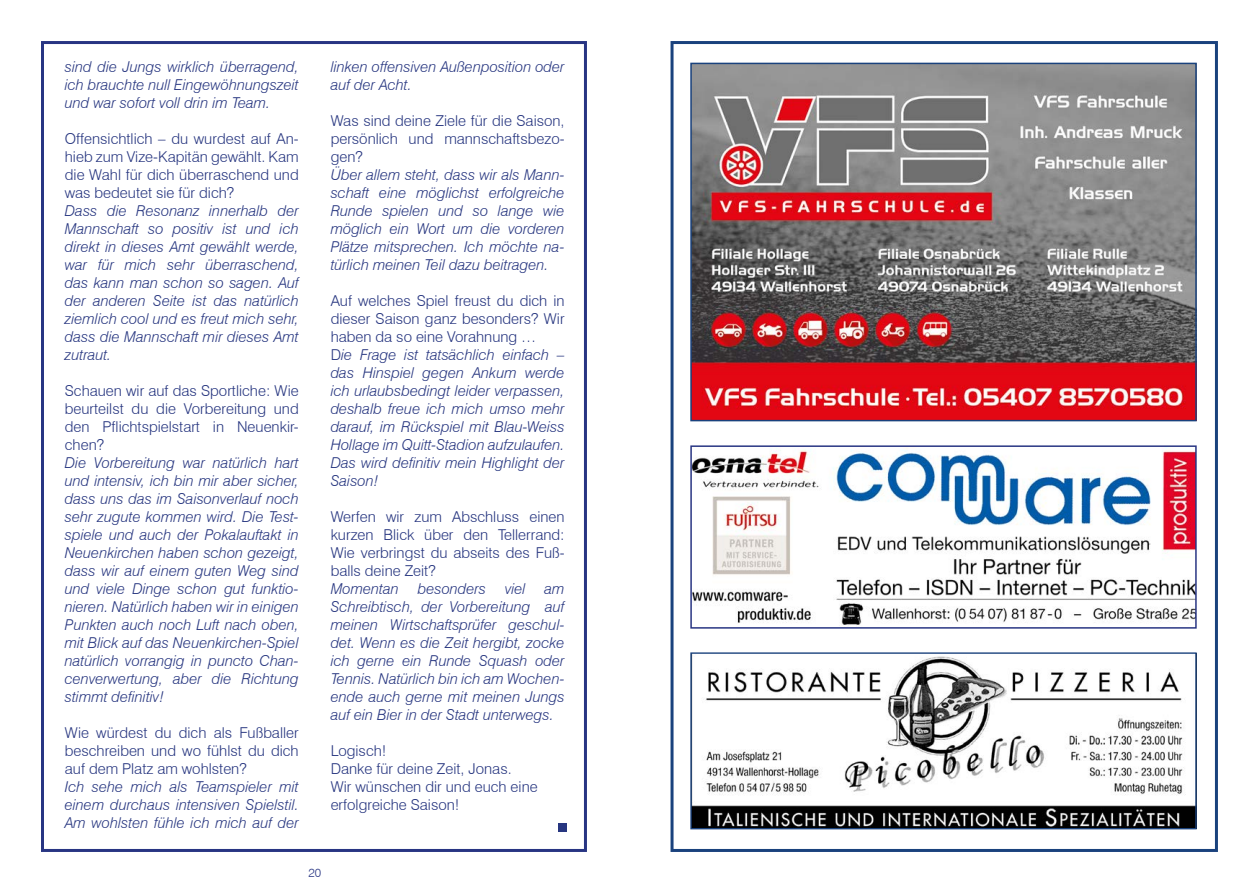
<style>
.page{position:relative;width:1259px;height:893px;background:#fff}
.page>*{position:absolute;margin:0;border:0;box-sizing:border-box;transform-origin:0 0}
.t1{font:italic 300 15px/18px "Swiss 721 BT";color:#273680;text-align:justify}
.t2{font:300 15px/18px "Swiss 721 BT";color:#273680;text-align:justify}
.t3{font:300 12px "Swiss 721 BT";color:#283583}
.s1{font-style:normal}
</style>
<div class="page">
<img style="left:692px;top:654px;width:502px;height:173px">
<div style="left:690px;top:652px;width:506px;height:177px;border:1px solid #1a427d"></div>
<div style="left:41px;top:41px;width:546px;height:811px;border:3px solid #283583"></div>
<img style="left:693px;top:66px;width:500px;height:352px">
<div style="left:690px;top:63px;width:506px;height:358px;border:2px solid #1a427d"></div>
<div style="left:670px;top:41px;width:548px;height:811px;border:3px solid #1a427d"></div>
<div style="left:558px;top:823px;width:9px;height:8px;background:#273680"></div>
<img style="left:693px;top:448px;width:500px;height:177px">
<div style="left:690px;top:445px;width:506px;height:184px;border:2px solid #283583"></div>
<p class="t1" style="left:65px;top:58px;width:235px">sind die Jungs wirklich überragend, ich brauchte null Eingewöhnungszeit und war sofort voll drin im Team.</p>
<p class="t2" style="left:65px;top:130px;width:235px">Offensichtlich – du wurdest auf An&shy;hieb zum Vize-Kapitän gewählt. Kam die Wahl für dich überraschend und was bedeutet sie für dich?</p>
<p class="t1" style="left:65px;top:202px;width:235px">Dass die Resonanz innerhalb der Mannschaft so positiv ist und ich direkt in dieses Amt gewählt werde, war für mich sehr überraschend, das kann man schon so sagen. Auf der anderen Seite ist das natürlich ziemlich cool und es freut mich sehr, dass die Mannschaft mir dieses Amt zutraut.</p>
<p class="t2" style="left:65px;top:382px;width:235px">Schauen wir auf das Sportliche: Wie beurteilst du die Vorbereitung und den Pflichtspielstart in Neuenkir&shy;chen?</p>
<p class="t1" style="left:65px;top:454px;width:235px">Die Vorbereitung war natürlich hart und intensiv, ich bin mir aber sicher, dass uns das im Saisonverlauf noch sehr zugute kommen wird. Die Test&shy;spiele und auch der Pokalauftakt in Neuenkirchen haben schon gezeigt, dass wir auf einem guten Weg sind und viele Dinge schon gut funktio&shy;nieren. Natürlich haben wir in einigen Punkten auch noch Luft nach oben, mit Blick auf das Neuenkirchen-Spiel natürlich vorrangig in puncto Chan&shy;cenverwertung, aber die Richtung stimmt definitiv!</p>
<p class="t2" style="left:65px;top:724px;width:235px">Wie würdest du dich als Fußballer beschreiben und wo fühlst du dich auf dem Platz am wohlsten?</p>
<p class="t1" style="left:65px;top:778px;width:235px">Ich sehe mich als Teamspieler mit einem durchaus intensiven Spielstil.<br>Am wohlsten fühle ich mich auf der</p>
<p class="t1" style="left:331px;top:58px;width:235px">linken offensiven Außenposition oder auf der Acht.</p>
<p class="t2" style="left:331px;top:112px;width:235px">Was sind deine Ziele für die Saison, persönlich und mannschaftsbezo&shy;gen?</p>
<p class="t1" style="left:331px;top:166px;width:235px">Über allem steht, dass wir als Mann&shy;schaft eine möglichst erfolgreiche Runde spielen und so lange wie möglich ein Wort um die vorderen Plätze mitsprechen. Ich möchte na&shy;türlich meinen Teil dazu beitragen.</p>
<p class="t1" style="left:331px;top:292px;width:235px;text-align:left"><span class="s1">Auf welches Spiel freust du dich in dieser Saison ganz besonders? Wir haben da so eine Vorahnung …<br>D</span>ie Frage ist tatsächlich einfach – das Hinspiel gegen Ankum werde ich urlaubsbedingt leider verpassen, deshalb freue ich mich umso mehr darauf, im Rückspiel mit Blau-Weiss<br>Hollage im Quitt-Stadion aufzulaufen.<br>Das wird definitiv mein Highlight der<br>Saison!</p>
<p class="t2" style="left:331px;top:508px;width:235px">Werfen wir zum Abschluss einen kurzen Blick über den Tellerrand:<br>Wie verbringst du abseits des Fuß&shy;balls deine Zeit?</p>
<p class="t1" style="left:331px;top:580px;width:70px">Momentan</p>
<p class="t1" style="left:418px;top:580px;width:70px">besonders</p>
<p class="t1" style="left:505px;top:580px;width:22px">viel</p>
<p class="t1" style="left:331px;top:580px;width:235px;text-indent:214px">am Schreibtisch, der Vorbereitung auf meinen Wirtschaftsprüfer geschul&shy;det. Wenn es die Zeit hergibt, zocke ich gerne ein Runde Squash oder Tennis. Natürlich bin ich am Wochen&shy;ende auch gerne mit meinen Jungs auf ein Bier in der Stadt unterwegs.</p>
<p class="t2" style="left:331px;top:742px;width:208px;text-align:left">Logisch!<br>Danke für deine Zeit, Jonas.<br>Wir wünschen dir und euch eine erfolgreiche Saison!</p>
<p class="t3" style="left:308px;top:865px;width:14px">20</p>
</div>
